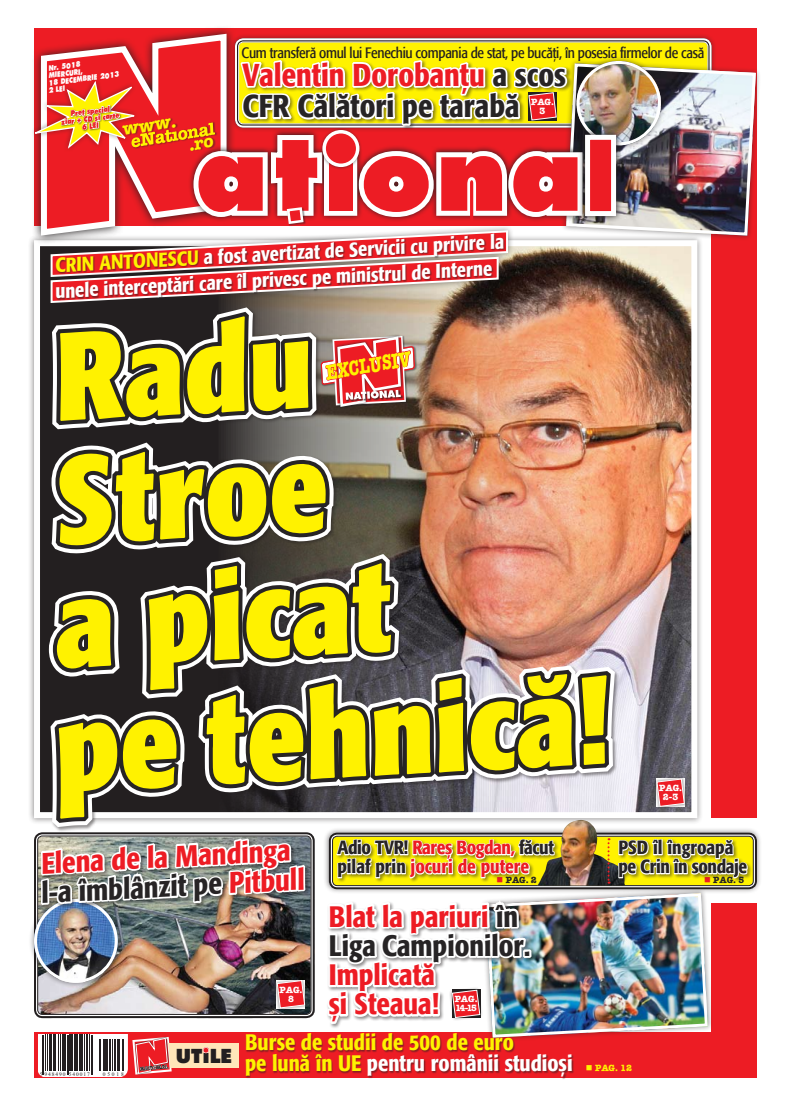
<style>
.page{position:relative;width:791px;height:1106px;background:#fff}
.page>*{position:absolute;margin:0;border:0;box-sizing:border-box;transform-origin:0 0}
.t1{font:700 condensed 123.6px/123.6px "R Formata";color:#fff200}
.t2{font:100.7px "Futura Extra Bold Rom";color:#ed1c24}
.t3{font:500 condensed 31.4px/31.4px "R Formata";color:#272425}
.t4{font:500 condensed 29.6px/29.5px "R Formata";color:#ed1c24}
.t5{font:500 condensed 29.4px/29.3px "R Formata";color:#272425}
.t6{font:500 condensed 29.4px/29.3px "R Formata";color:#ed1c24}
.t7{font:500 condensed 22.3px/20.7px "R Formata";color:#fff200}
.t8{font:21px "American Type Writer Bold Rom";color:#fff200;scale:.73 1}
.t9{font:500 condensed 20px/26px "R Formata";color:#fff}
.t10{font:500 condensed 19px/19px "R Formata";letter-spacing:-.02em;color:#ed1c24}
.t11{font:500 condensed 19px/19px "R Formata";letter-spacing:-.02em;color:#272425}
.t12{font:18.8px "Futura Extra Bold Rom";color:#231f20}
.t13{font:17.6px "American Type Writer Bold Rom";color:#fff200}
.t14{font:15px "R Formata Condensed";letter-spacing:-.02em;color:#231f20}
.t15{font:9px/9px "American Type Writer Bold Rom";color:#fff;text-align:center}
.t16{font:9px "American Type Writer Bold Rom";color:#272425}
.t17{font:9px "American Type Writer Bold Rom";color:#fff200}
.t18{font:7.3px/7.3px "Futura Extra Bold Rom";color:#fff;scale:.8 1}
.t19{font:7.3px/7.3px "Futura Extra Bold Rom";color:#ed1c24;text-align:center;scale:.8 1}
.t20{font:5.5px "Times New Roman";letter-spacing:.18em;color:#231f20}
.s1{color:#ed1c24}
.s2{font-size:70.7px}
.s3{color:#fff200}
.s4{font-size:21.2px}
.s5{color:#272425}
.s6{color:#fff}
</style>
<div class="page">
<div style="left:712px;top:903px;width:45px;height:174px;background:#ed1c24"></div>
<div style="left:48px;top:306px;width:743px;height:629px;background:#231f20;opacity:.5"></div>
<svg style="left:749px;top:129px;width:42px;height:182px"></svg>
<div style="left:617px;top:837px;width:168px;height:58px;background:#231f20;opacity:.5"></div>
<img style="left:29px;top:28px;width:720px;height:1051px">
<p class="t18" style="left:45px;top:65px;width:92px;text-indent:3px;rotate:-7deg">Nr. 5018<br>miercuri,<br>18 decembrie 2013<br>2 LEI</p>
<p class="t19" style="left:60px;top:111px;width:74px;rotate:-7deg">Pre] special<br>ziar + CD [i carte<br>6 LEI</p>
<p class="t13" style="left:121px;top:119px;width:56px;rotate:-9deg">www.</p>
<p class="t14" style="left:242px;top:44px;width:464px">Cum transferă omul lui Fenechiu compania de stat, pe bucăţi, în posesia firmelor de casă</p>
<h3 class="t3" style="left:243px;top:60px;width:325px"><span class="s1">Valentin Dorobanţu</span> a scos<br>CFR Călători pe tarabă</h3>
<p class="t15" style="left:531px;top:97px;width:24px">PAG.<br>3</p>
<h2 class="t2" style="left:195px;top:111px;width:389px">at<span class="s2">I</span>ona</h2>
<p class="t9" style="left:53px;top:253px;width:452px;rotate:-3deg"><span class="s3">Crin Antonescu</span> a fost avertizat de Servicii cu privire la unele interceptări care îl privesc pe ministrul de Interne</p>
<h1 class="t1" style="left:31px;top:319px;width:556px;rotate:-3deg">Radu<br>Stroe<br>a picat<br>pe tehnică!</h1>
<p class="t8" style="left:323px;top:360px;width:119px;rotate:-10deg">EXCLU<span class="s4">SIV</span></p>
<p class="t15" style="left:659px;top:783px;width:24px">PAG.<br>2-3</p>
<p class="t10" style="left:337px;top:838px;width:218px"><span class="s5">Adio TVR!</span> Rareș Bogdan, <span class="s5">făcut pilaf prin</span> jocuri de putere</p>
<p class="t11" style="left:618px;top:838px;width:130px">PSD îl îngroapă pe Crin în sondaje</p>
<h3 class="t4" style="left:39px;top:849px;width:265px;rotate:-3deg">Elena de la Mandinga <span class="s5">l-a îmblânzit pe</span> Pitbull</h3>
<p class="t16" style="left:496px;top:873px;width:42px"><span class="s1">■</span> PAG. 2</p>
<p class="t16" style="left:704px;top:873px;width:42px"><span class="s1">■</span> PAG. 5</p>
<h3 class="t5" style="left:329px;top:902px;width:203px"><span class="s1">Blat la pariuri</span> în<br>Liga Campionilor.</h3>
<h3 class="t6" style="left:329px;top:960px;width:112px">Implicată și Steaua!</h3>
<p class="t7" style="left:245px;top:1032px;width:329px">Burse de studii de 500 de euro<br>pe lună în UE <span class="s6">pentru românii studioși</span></p>
<p class="t15" style="left:280px;top:984px;width:24px">PAG.<br>8</p>
<p class="t15" style="left:455px;top:994px;width:24px;text-align:left">PAG.<br>14-15</p>
<p class="t12" style="left:176px;top:1044px;width:58px">Utile</p>
<p class="t17" style="left:586px;top:1062px;width:48px">■ PAG. 12</p>
<p class="t20" style="left:40px;top:1070px;width:52px">5 948490 540017</p>
<p class="t20" style="left:103px;top:1070px;width:22px">05018</p>
</div>
